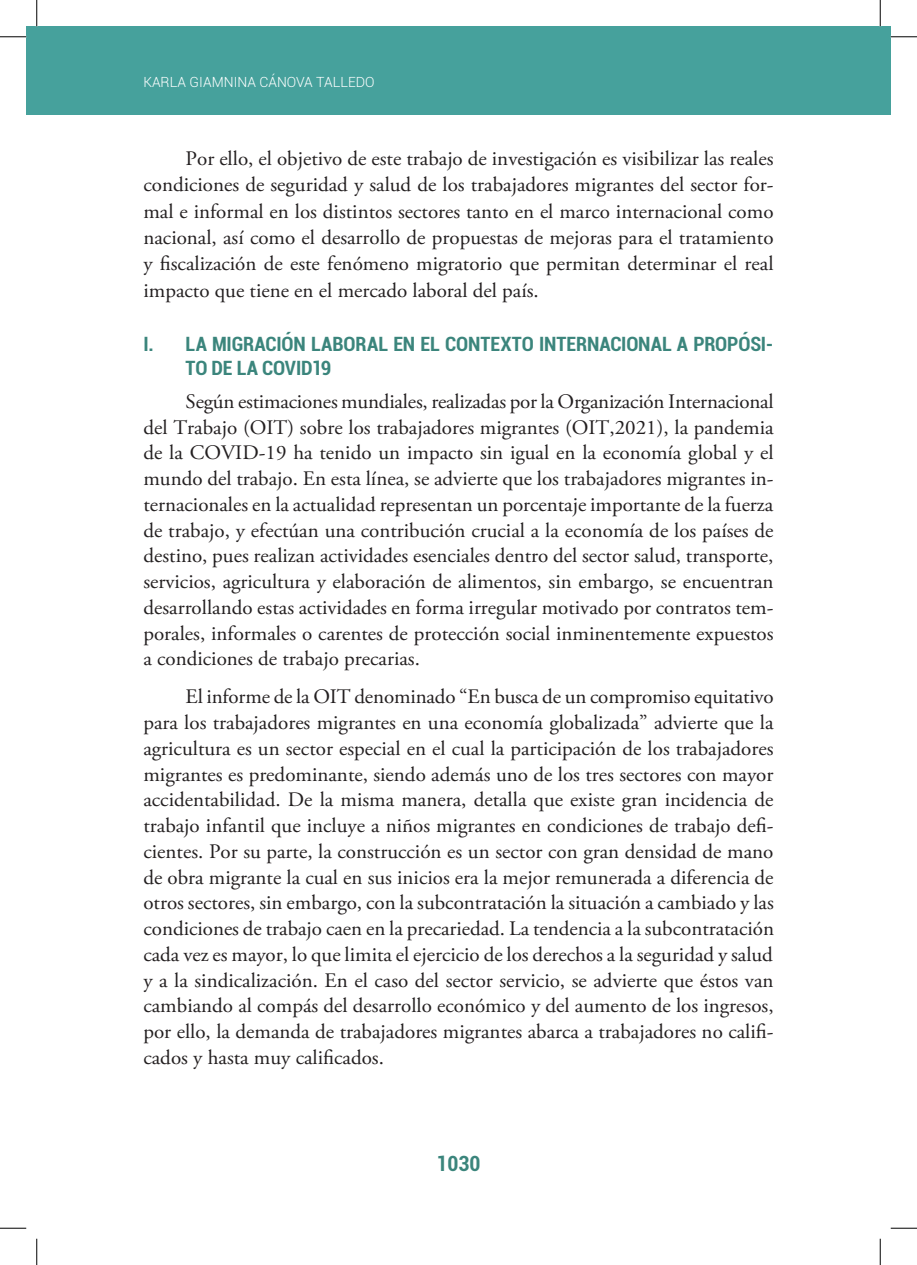
<style>
.page{position:relative;width:917px;height:1265px;background:#fff}
.page>*{position:absolute;margin:0;border:0;box-sizing:border-box;transform-origin:0 0}
.t1{font:700 condensed 21px "Roboto";color:#3b857c}
.t2{font:20.65px/25.7px "Adobe Garamond Pro";color:#231f20;text-align:justify}
.t3{font:700 condensed 19.78px/24.2px "Roboto";letter-spacing:-.005em;color:#3b857c}
.t4{font:300 14px "Roboto";color:#fff}
</style>
<div class="page">
<div style="left:27px;top:27px;width:863px;height:88px;background:#46a19c"></div>
<svg style="left:0;top:36px;width:26px;height:1px"></svg>
<svg style="left:891px;top:36px;width:26px;height:1px"></svg>
<svg style="left:0;top:1227px;width:26px;height:1px"></svg>
<svg style="left:891px;top:1227px;width:26px;height:1px"></svg>
<svg style="left:36px;top:0;width:1px;height:26px"></svg>
<svg style="left:36px;top:1238px;width:1px;height:26px"></svg>
<svg style="left:880px;top:0;width:1px;height:26px"></svg>
<svg style="left:880px;top:1238px;width:1px;height:26px"></svg>
<p class="t4" style="left:143px;top:72px;width:233px">KARLA GIAMNINA CÁNOVA TALLEDO</p>
<p class="t2" style="left:143px;top:146px;width:632px;line-height:26.2px;text-indent:42px">Por ello, el objetivo de este trabajo de investigación es visibilizar las reales condiciones de seguridad y salud de los trabajadores migrantes del sector for&shy;mal e informal en los distintos sectores tanto en el marco internacional como nacional, así como el desarrollo de propuestas de mejoras para el tratamiento y fiscalización de este fenómeno migratorio que permitan determinar el real impacto que tiene en el mercado laboral del país.</p>
<p class="t3" style="left:186px;top:330px;width:589px;text-indent:-42px">I. LA MIGRACIÓN LABORAL EN EL CONTEXTO INTERNACIONAL A PROPÓSI-<br>TO DE LA COVID19</p>
<p class="t2" style="left:143px;top:389px;width:632px;text-indent:42px">Según estimaciones mundiales, realizadas por la Organización Internacional del Trabajo (OIT) sobre los trabajadores migrantes (OIT,2021), la pandemia de la COVID-19 ha tenido un impacto sin igual en la economía global y el mundo del trabajo. En esta línea, se advierte que los trabajadores migrantes in&shy;ternacionales en la actualidad representan un porcentaje importante de la fuerza de trabajo, y efectúan una contribución crucial a la economía de los países de destino, pues realizan actividades esenciales dentro del sector salud, transporte, servicios, agricultura y elaboración de alimentos, sin embargo, se encuentran desarrollando estas actividades en forma irregular motivado por contratos tem&shy;porales, informales o carentes de protección social inminentemente expuestos a condiciones de trabajo precarias.</p>
<p class="t2" style="left:143px;top:684px;width:632px;text-indent:42px">El informe de la OIT denominado “En busca de un compromiso equitativo para los trabajadores migrantes en una economía globalizada” advierte que la agricultura es un sector especial en el cual la participación de los trabajadores migrantes es predominante, siendo además uno de los tres sectores con mayor accidentabilidad. De la misma manera, detalla que existe gran incidencia de trabajo infantil que incluye a niños migrantes en condiciones de trabajo defi&shy;cientes. Por su parte, la construcción es un sector con gran densidad de mano de obra migrante la cual en sus inicios era la mejor remunerada a diferencia de otros sectores, sin embargo, con la subcontratación la situación a cambiado y las condiciones de trabajo caen en la precariedad. La tendencia a la subcontratación cada vez es mayor, lo que limita el ejercicio de los derechos a la seguridad y salud y a la sindicalización. En el caso del sector servicio, se advierte que éstos van cambiando al compás del desarrollo económico y del aumento de los ingresos, por ello, la demanda de trabajadores migrantes abarca a trabajadores no califi&shy;cados y hasta muy calificados.</p>
<p class="t1" style="left:436px;top:1148px;width:46px">1030</p>
</div>
